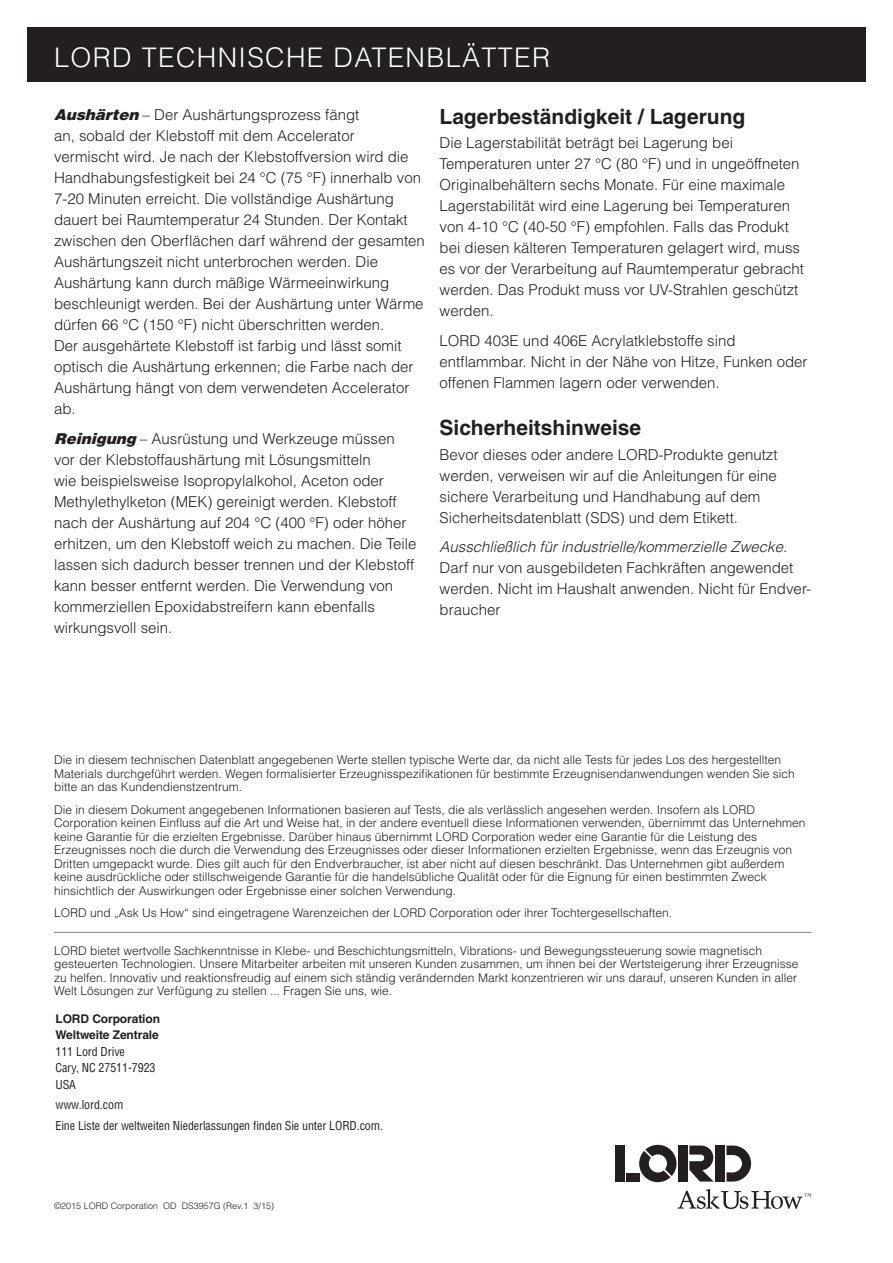
<style>
.page{position:relative;width:893px;height:1263px;background:#fff}
.page>*{position:absolute;margin:0;border:0;box-sizing:border-box;transform-origin:0 0}
.t1{font:300 27px "Helvetica";letter-spacing:.05em;color:#fff}
.Paragraph_Headline{font:700 21px "Helvetica";color:#231f20}
.Body_Copy{font:300 15px/21px "Helvetica";color:#231f20}
.Footer_-_Disclaimer{font:300 12px/13.5px "Helvetica";color:#231f20}
.t2{font:condensed 12px/16.5px "Helvetica";letter-spacing:-.01em;color:#231f20}
.t3{font:700 12px/16.5px "Helvetica";letter-spacing:-.01em;color:#231f20}
.Footer_-_Signature_L{font:300 9px "Helvetica";color:#231f20}
.s1{font-weight:900;font-style:italic}
.s2{font-style:italic}
</style>
<div class="page">
<div style="left:27px;top:27px;width:839px;height:54px;background:#231f20"></div>
<svg style="left:639px;top:1145px;width:37px;height:37px"></svg>
<div style="left:615px;top:1145px;width:9px;height:36px;background:#231f20"></div>
<div style="left:678px;top:1145px;width:10px;height:36px;background:#231f20"></div>
<div style="left:715px;top:1145px;width:10px;height:36px;background:#231f20"></div>
<svg style="left:689px;top:1145px;width:25px;height:36px"></svg>
<div style="left:626px;top:1172px;width:14px;height:9px;background:#231f20"></div>
<svg style="left:726px;top:1145px;width:25px;height:36px"></svg>
<svg style="left:677px;top:1189px;width:134px;height:20px"></svg>
<hr style="left:54px;top:932px;width:758px;height:1px;background:#808285">
<h1 class="t1" style="left:54px;top:41px;width:498px">LORD TECHNISCHE DATENBLÄTTER</h1>
<p class="Body_Copy" style="left:54px;top:104px;width:372px"><span class="s1">Aushärten</span> – Der Aushärtungsprozess fängt<br>an, sobald der Klebstoff mit dem Accelerator<br>vermischt wird. Je nach der Klebstoffversion wird die Handhabungsfestigkeit bei 24 °C (75 °F) innerhalb von 7-20 Minuten erreicht. Die vollständige Aushärtung dauert bei Raumtemperatur 24 Stunden. Der Kontakt zwischen den Oberflächen darf während der gesamten Aushärtungszeit nicht unterbrochen werden. Die Aushärtung kann durch mäßige Wärmeeinwirkung beschleunigt werden. Bei der Aushärtung unter Wärme dürfen 66 °C (150 °F) nicht überschritten werden.<br>Der ausgehärtete Klebstoff ist farbig und lässt somit optisch die Aushärtung erkennen; die Farbe nach der Aushärtung hängt von dem verwendeten Accelerator ab.</p>
<p class="Body_Copy" style="left:54px;top:428px;width:364px"><span class="s1">Reinigung</span> – Ausrüstung und Werkzeuge müssen vor der Klebstoffaushärtung mit Lösungsmitteln<br>wie beispielsweise Isopropylalkohol, Aceton oder Methylethylketon (MEK) gereinigt werden. Klebstoff nach der Aushärtung auf 204 °C (400 °F) oder höher erhitzen, um den Klebstoff weich zu machen. Die Teile lassen sich dadurch besser trennen und der Klebstoff kann besser entfernt werden. Die Verwendung von kommerziellen Epoxidabstreifern kann ebenfalls wirkungsvoll sein.</p>
<p class="Paragraph_Headline" style="left:440px;top:104px;width:307px">Lagerbeständigkeit / Lagerung</p>
<p class="Body_Copy" style="left:440px;top:132px;width:366px">Die Lagerstabilität beträgt bei Lagerung bei Temperaturen unter 27 °C (80 °F) und in ungeöffneten Originalbehältern sechs Monate. Für eine maximale Lagerstabilität wird eine Lagerung bei Temperaturen von 4-10 °C (40-50 °F) empfohlen. Falls das Produkt bei diesen kälteren Temperaturen gelagert wird, muss es vor der Verarbeitung auf Raumtemperatur gebracht werden. Das Produkt muss vor UV-Strahlen geschützt werden.</p>
<p class="Body_Copy" style="left:440px;top:330px;width:369px">LORD 403E und 406E Acrylatklebstoffe sind entflammbar. Nicht in der Nähe von Hitze, Funken oder offenen Flammen lagern oder verwenden.</p>
<p class="Paragraph_Headline" style="left:440px;top:415px;width:203px">Sicherheitshinweise</p>
<p class="Body_Copy" style="left:440px;top:443px;width:339px">Bevor dieses oder andere LORD-Produkte genutzt werden, verweisen wir auf die Anleitungen für eine sichere Verarbeitung und Handhabung auf dem Sicherheitsdatenblatt (SDS) und dem Etikett.</p>
<p class="Body_Copy" style="left:440px;top:536px;width:373px"><span class="s2">Ausschließlich für industrielle/kommerzielle Zwecke.<br></span>Darf nur von ausgebildeten Fachkräften angewendet werden. Nicht im Haushalt anwenden. Nicht für Endver&shy;braucher</p>
<p class="Footer_-_Disclaimer" style="left:54px;top:753px;width:742px">Die in diesem technischen Datenblatt angegebenen Werte stellen typische Werte dar, da nicht alle Tests für jedes Los des hergestellten<br>Materials durchgeführt werden. Wegen formalisierter Erzeugnisspezifikationen für bestimmte Erzeugnisendanwendungen wenden Sie sich bitte an das Kundendienstzentrum.</p>
<p class="Footer_-_Disclaimer" style="left:54px;top:802px;width:753px">Die in diesem Dokument angegebenen Informationen basieren auf Tests, die als verlässlich angesehen werden. Insofern als LORD Corporation keinen Einfluss auf die Art und Weise hat, in der andere eventuell diese Informationen verwenden, übernimmt das Unternehmen keine Garantie für die erzielten Ergebnisse. Darüber hinaus übernimmt LORD Corporation weder eine Garantie für die Leistung des Erzeugnisses noch die durch die Verwendung des Erzeugnisses oder dieser Informationen erzielten Ergebnisse, wenn das Erzeugnis von Dritten umgepackt wurde. Dies gilt auch für den Endverbraucher, ist aber nicht auf diesen beschränkt. Das Unternehmen gibt außerdem keine ausdrückliche oder stillschweigende Garantie für die handelsübliche Qualität oder für die Eignung für einen bestimmten Zweck hinsichtlich der Auswirkungen oder Ergebnisse einer solchen Verwendung.</p>
<p class="Footer_-_Disclaimer" style="left:54px;top:905px;width:620px">LORD und „Ask Us How“ sind eingetragene Warenzeichen der LORD Corporation oder ihrer Tochtergesellschaften.</p>
<p class="Footer_-_Disclaimer" style="left:54px;top:943px;width:746px">LORD bietet wertvolle Sachkenntnisse in Klebe- und Beschichtungsmitteln, Vibrations- und Bewegungssteuerung sowie magnetisch gesteuerten Technologien. Unsere Mitarbeiter arbeiten mit unseren Kunden zusammen, um ihnen bei der Wertsteigerung ihrer Erzeugnisse zu helfen. Innovativ und reaktionsfreudig auf einem sich ständig verändernden Markt konzentrieren wir uns darauf, unseren Kunden in aller Welt Lösungen zur Verfügung zu stellen ... Fragen Sie uns, wie.</p>
<p class="t3" style="left:56px;top:1010px;width:106px">LORD Corporation<br>Weltweite Zentrale</p>
<p class="t2" style="left:56px;top:1043px;width:102px">111 Lord Drive<br>Cary, NC 27511-7923<br>USA</p>
<p class="t2" style="left:56px;top:1094px;width:329px;line-height:20.9px">www.lord.com<br>Eine Liste der weltweiten Niederlassungen finden Sie unter LORD.com.</p>
<p class="Footer_-_Signature_L" style="left:54px;top:1200px;width:222px">©2015 LORD Corporation OD DS3957G (Rev.1 3/15)</p>
</div>
